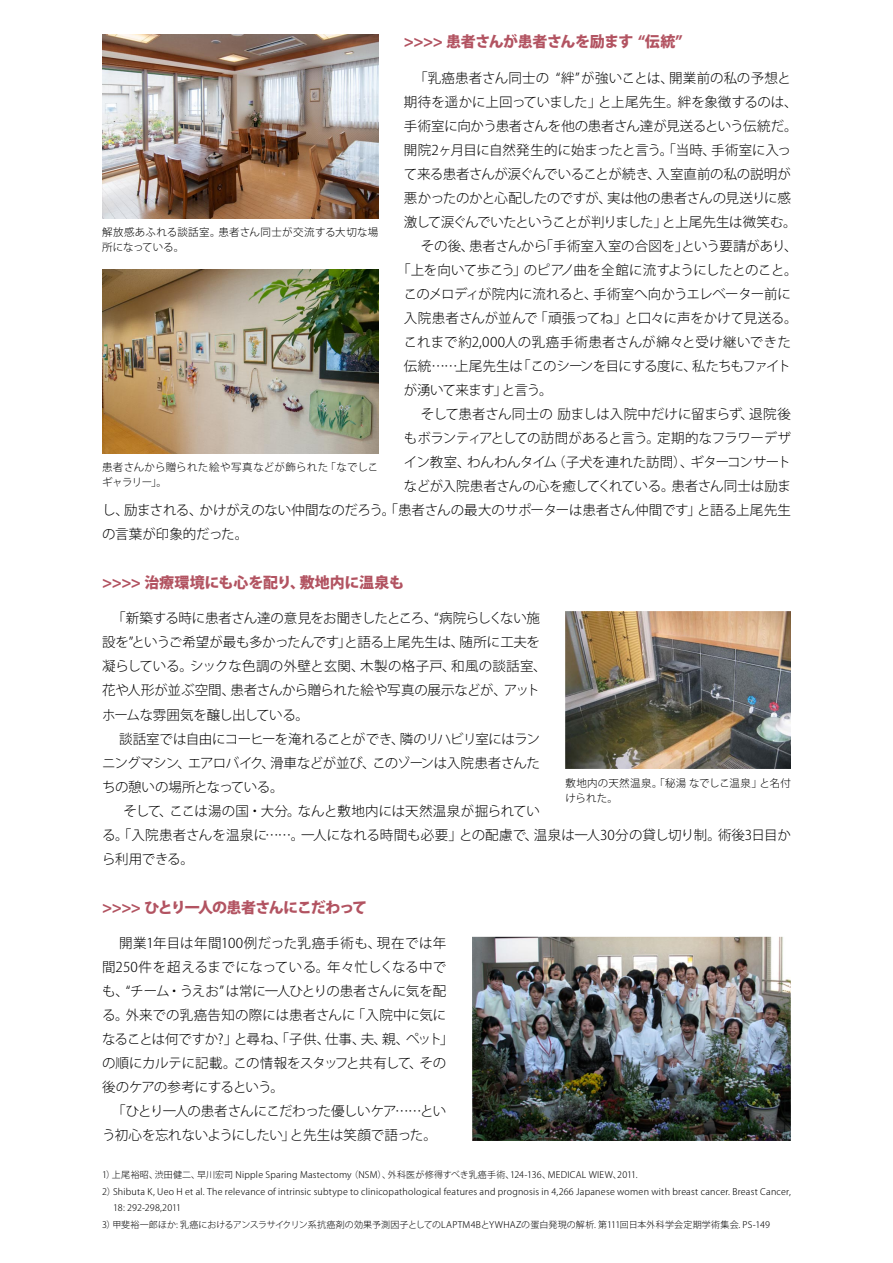
<style>
.page{position:relative;width:893px;height:1263px;background:#fff}
.page>*{position:absolute;margin:0;border:0;box-sizing:border-box;transform-origin:0 0}
.t1{font:800 15px "Koz Go Std";letter-spacing:-.01em;color:#b25361}
.t2{font:800 15px "Koz Go Std";letter-spacing:-.03em;color:#b25361}
.t3{font:800 15px "Koz Go Std";letter-spacing:-.07em;color:#b25361}
.t4{font:300 13.5px/24px "Koz Go Std";letter-spacing:-.02em;color:#000}
.t5{font:300 13.5px/24px "Koz Go Std";color:#000}
.t6{font:300 13.5px "Koz Go Std";letter-spacing:.02em;color:#000}
.t7{font:300 13.5px "Koz Go Std";letter-spacing:-.05em;color:#000}
.t8{font:300 13.5px "Koz Go Std";letter-spacing:-.04em;color:#000}
.t9{font:300 10.5px/15px "Koz Go Std";letter-spacing:.015em;color:#000}
.t10{font:300 9px/16.5px "Koz Go Std";letter-spacing:.025em;color:#000}
</style>
<div class="page">
<img style="left:102px;top:269px;width:276px;height:185px">
<img style="left:102px;top:34px;width:276px;height:184px">
<img style="left:566px;top:612px;width:225px;height:157px">
<img style="left:472px;top:937px;width:319px;height:204px">
<p class="t2" style="left:404px;top:32px;width:280px">&gt;&gt;&gt;&gt; 患者さんが患者さんを励ます “伝統”</p>
<p class="t4" style="left:404px;top:66px;width:395px;text-align:center">「乳癌患者さん同士の “絆”が強いことは、開業前の私の予想と<br>期待を遥かに上回っていました」と上尾先生。絆を象徴するのは、手術室に向かう患者さんを他の患者さん達が見送るという伝統だ。開院2ヶ月目に自然発生的に始まったと言う。「当時、手術室に入って来る患者さんが涙ぐんでいることが続き、入室直前の私の説明が悪かったのかと心配したのですが、実は他の患者さんの見送りに感激して涙ぐんでいたということが判りました」と上尾先生は微笑む。</p>
<p class="t4" style="left:421px;top:234px;width:378px">その後、患者さんから「手術室入室の合図を」という要請があり、</p>
<p class="t4" style="left:397px;top:258px;width:402px">「上を向いて歩こう」のピアノ曲を全館に流すようにしたとのこと。</p>
<p class="t4" style="left:404px;top:282px;width:388px">このメロディが院内に流れると、手術室へ向かうエレベーター前に</p>
<p class="t4" style="left:404px;top:306px;width:395px">入院患者さんが並んで「頑張ってね」と口々に声をかけて見送る。</p>
<p class="t6" style="left:404px;top:333px;width:388px">これまで約2,000人の乳癌手術患者さんが綿々と受け継いできた</p>
<p class="t7" style="left:404px;top:357px;width:388px">伝統……上尾先生は「このシーンを目にする度に、私たちもファイト</p>
<p class="t4" style="left:404px;top:378px;width:150px">が湧いて来ます」と言う。</p>
<p class="t4" style="left:421px;top:402px;width:371px">そして患者さん同士の 励ましは入院中だけに留まらず、退院後</p>
<p class="t8" style="left:404px;top:429px;width:388px">もボランティアとしての訪問があると言う。定期的なフラワーデザ</p>
<p class="t4" style="left:404px;top:450px;width:388px">イン教室、わんわんタイム（子犬を連れた訪問）、ギターコンサート</p>
<p class="t4" style="left:404px;top:474px;width:388px">などが入院患者さんの心を癒してくれている。患者さん同士は励ま</p>
<p class="t4" style="left:102px;top:498px;width:690px">し、励まされる、かけがえのない仲間なのだろう。「患者さんの最大のサポーターは患者さん仲間です」と語る上尾先生</p>
<p class="t4" style="left:102px;top:522px;width:148px">の言葉が印象的だった。</p>
<p class="t1" style="left:102px;top:573px;width:303px">&gt;&gt;&gt;&gt; 治療環境にも心を配り、敷地内に温泉も</p>
<p class="t4" style="left:102px;top:607px;width:446px;text-indent:10px">「新築する時に患者さん達の意見をお聞きしたところ、“病院らしくない施設を”というご希望が最も多かったんです」と語る上尾先生は、随所に工夫を凝らしている。シックな色調の外壁と玄関、木製の格子戸、和風の談話室、花や人形が並ぶ空間、患者さんから贈られた絵や写真の展示などが、アットホームな雰囲気を醸し出している。</p>
<p class="t4" style="left:102px;top:727px;width:439px;text-align:justify;text-indent:17px">談話室では自由にコーヒーを淹れることができ、隣のリハビリ室にはランニングマシン、エアロバイク、滑車などが並び、このゾーンは入院患者さんたちの憩いの場所となっている。</p>
<p class="t5" style="left:102px;top:799px;width:690px;text-indent:21px">そして、ここは湯の国・大分。なんと敷地内には天然温泉が掘られてい<br>る。「入院患者さんを温泉に……。一人になれる時間も必要」との配慮で、温泉は一人30分の貸し切り制。術後3日目から利用できる。</p>
<p class="t3" style="left:102px;top:897px;width:267px">&gt;&gt;&gt;&gt; ひとり一人の患者さんにこだわって</p>
<p class="t4" style="left:102px;top:931px;width:353px;text-indent:17px">開業1年目は年間100例だった乳癌手術も、現在では年間250件を超えるまでになっている。年々忙しくなる中でも、“チーム・うえお” は常に一人ひとりの患者さんに気を配る。外来での乳癌告知の際には患者さんに「入院中に気になることは何ですか?」と尋ね、「子供、仕事、夫、親、ペット」の順にカルテに記載。この情報をスタッフと共有して、その後のケアの参考にするという。</p>
<p class="t4" style="left:102px;top:1099px;width:346px;text-indent:10px">「ひとり一人の患者さんにこだわった優しいケア……という初心を忘れないようにしたい」と先生は笑顔で語った。</p>
<p class="t10" style="left:102px;top:1167px;width:537px">1）上尾裕昭、渋田健二、早川宏司 Nipple Sparing Mastectomy（NSM）、外科医が修得すべき乳癌手術、124-136、MEDICAL WIEW、2011.</p>
<p class="t10" style="left:113px;top:1183px;width:679px;text-indent:-11px">2）Shibuta K, Ueo H et al. The relevance of intrinsic subtype to clinicopathological features and prognosis in 4,266 Japanese women with breast cancer. Breast Cancer,<br>18: 292-298,2011</p>
<p class="t10" style="left:102px;top:1216px;width:669px">3）甲斐裕一郎ほか: 乳癌におけるアンスラサイクリン系抗癌剤の効果予測因子としてのLAPTM4BとYWHAZの蛋白発現の解析. 第111回日本外科学会定期学術集会. PS-149</p>
<p class="t9" style="left:102px;top:225px;width:278px">解放感あふれる談話室。患者さん同士が交流する大切な場所になっている。</p>
<p class="t9" style="left:102px;top:460px;width:278px">患者さんから贈られた絵や写真などが飾られた「なでしこギャラリー」。</p>
<p class="t9" style="left:566px;top:775px;width:227px">敷地内の天然温泉。「秘湯 なでしこ温泉」と名付けられた。</p>
</div>
